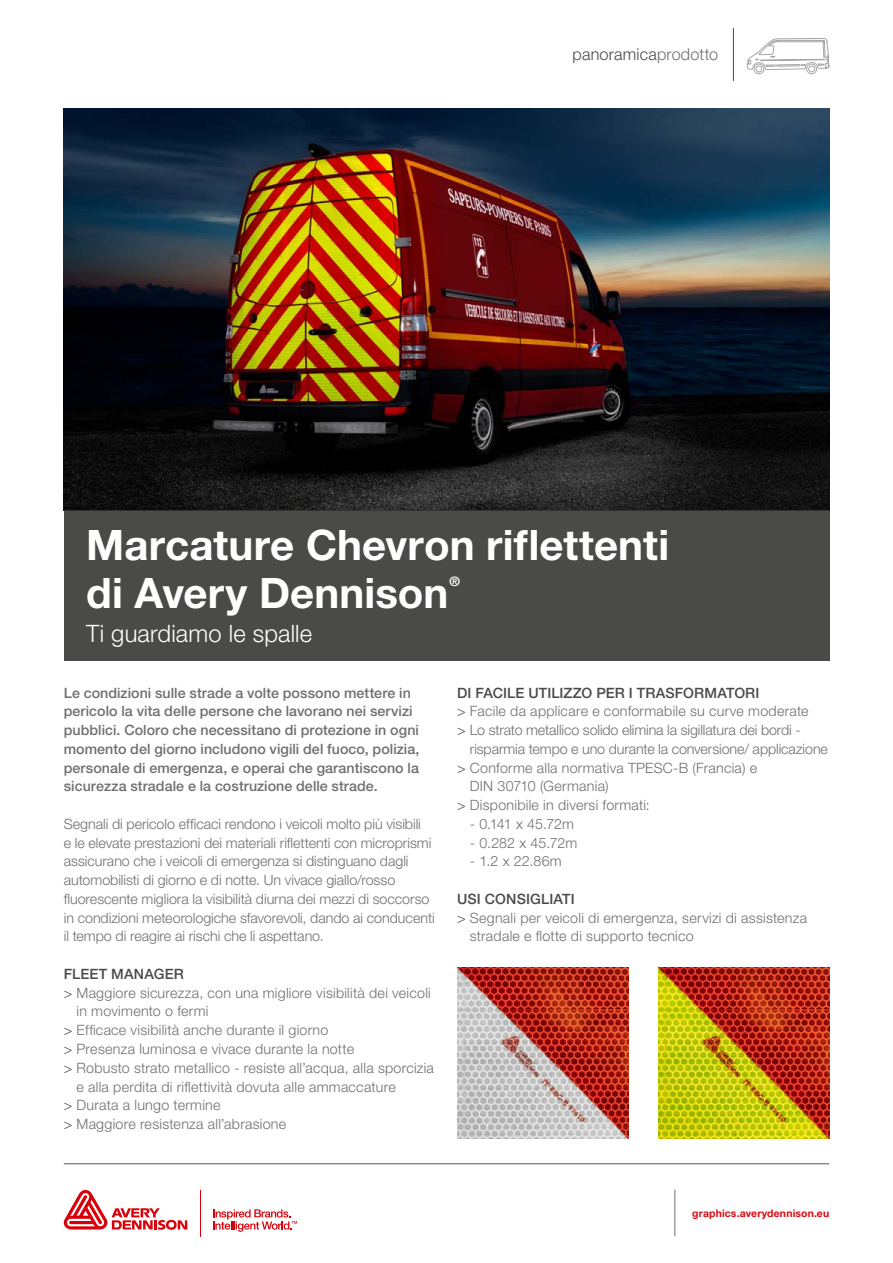
<style>
.page{position:relative;width:893px;height:1263px;background:#fff}
.page>*{position:absolute;margin:0;border:0;box-sizing:border-box;transform-origin:0 0}
.t1{font:700 42px/48px "Helvetica Neue LT Std";color:#fff}
.t2{font:300 24px "Helvetica Neue LT Std";letter-spacing:.01em;color:#fff}
.t3{font:300 16.35px "Helvetica Neue LT Std";letter-spacing:.01em;color:#4a4a49}
.t4{font:300 14.25px/18.8px "Helvetica Neue LT Std";letter-spacing:.005em;color:#706f6f}
.t5{font:500 14.25px/18.8px "Helvetica Neue LT Std";letter-spacing:.005em;color:#706f6f}
.t6{font:500 14.25px "Helvetica Neue LT Std";letter-spacing:.01em;color:#4a4a49}
.t7{font:700 13.05px "Helvetica Neue LT Std";color:#fff}
.t8{font:700 10.5px "Helvetica Neue LT Std";letter-spacing:.015em;color:#db0812}
.s1{color:#706f6f}
.s2{color:#4a4a49}
</style>
<div class="page">
<hr style="left:64px;top:1163px;width:765px;height:1px;background:#575756">
<hr style="left:675px;top:1189px;width:1px;height:47px;background:#706f6f">
<svg style="left:64px;top:1189px;width:123px;height:41px"></svg>
<hr style="left:201px;top:1190px;width:1px;height:46px;background:#da0009">
<svg style="left:213px;top:1209px;width:84px;height:23px"></svg>
<img style="left:64px;top:109px;width:765px;height:401px">
<div style="left:64px;top:510px;width:765px;height:150px;background:#4a4a49"></div>
<hr style="left:733px;top:28px;width:1px;height:53px;background:#4a4a49">
<div style="left:754px;top:64px;width:10px;height:10px;border:1px solid #a6a7a7;border-radius:50%"></div>
<div style="left:806px;top:64px;width:11px;height:10px;border:1px solid #a6a7a7;border-radius:50%"></div>
<svg style="left:746px;top:38px;width:84px;height:34px"></svg>
<img style="left:457px;top:968px;width:171px;height:171px">
<img style="left:658px;top:968px;width:171px;height:171px">
<p class="t3" style="left:572px;top:44px;width:147px">panoramica<span class="s1">prodotto</span></p>
<h1 class="t1" style="left:86px;top:520px;width:584px">Marcature Chevron riflettenti di Avery Dennison</h1>
<p class="t7" style="left:449px;top:573px;width:12px">®</p>
<h2 class="t2" style="left:86px;top:619px;width:227px">Ti guardiamo le spalle</h2>
<p class="t5" style="left:64px;top:683px;width:357px">Le condizioni sulle strade a volte possono mettere in pericolo la vita delle persone che lavorano nei servizi pubblici. Coloro che necessitano di protezione in ogni momento del giorno includono vigili del fuoco, polizia, personale di emergenza, e operai che garantiscono la sicurezza stradale e la costruzione delle strade.</p>
<p class="t4" style="left:64px;top:814px;width:372px">Segnali di pericolo efficaci rendono i veicoli molto più visibili<br>e le elevate prestazioni dei materiali riflettenti con microprismi assicurano che i veicoli di emergenza si distinguano dagli automobilisti di giorno e di notte. Un vivace giallo/rosso fluorescente migliora la visibilità diurna dei mezzi di soccorso in condizioni meteorologiche sfavorevoli, dando ai conducenti il tempo di reagire ai rischi che li aspettano.</p>
<p class="t6" style="left:64px;top:965px;width:122px">FLEET MANAGER</p>
<p class="t4" style="left:64px;top:983px;width:369px"><span class="s2">&gt;</span> Maggiore sicurezza, con una migliore visibilità dei veicoli</p>
<p class="t4" style="left:77px;top:1002px;width:133px">in movimento o fermi</p>
<p class="t4" style="left:64px;top:1020px;width:266px"><span class="s2">&gt;</span> Efficace visibilità anche durante il giorno</p>
<p class="t4" style="left:64px;top:1039px;width:292px"><span class="s2">&gt;</span> Presenza luminosa e vivace durante la notte</p>
<p class="t4" style="left:64px;top:1058px;width:372px"><span class="s2">&gt;</span> Robusto strato metallico - resiste all’acqua, alla sporcizia</p>
<p class="t4" style="left:77px;top:1077px;width:321px">e alla perdita di riflettività dovuta alle ammaccature</p>
<p class="t4" style="left:64px;top:1095px;width:158px"><span class="s2">&gt;</span> Durata a lungo termine</p>
<p class="t4" style="left:64px;top:1114px;width:224px"><span class="s2">&gt;</span> Maggiore resistenza all’abrasione</p>
<p class="t6" style="left:457px;top:684px;width:304px">DI FACILE UTILIZZO PER I TRASFORMATORI</p>
<p class="t4" style="left:457px;top:702px;width:353px"><span class="s2">&gt;</span> Facile da applicare e conformabile su curve moderate</p>
<p class="t4" style="left:457px;top:720px;width:345px"><span class="s2">&gt;</span> Lo strato metallico solido elimina la sigillatura dei bordi -</p>
<p class="t4" style="left:470px;top:739px;width:360px">risparmia tempo e uno durante la conversione/ applicazione</p>
<p class="t4" style="left:457px;top:758px;width:302px"><span class="s2">&gt;</span> Conforme alla normativa TPESC-B (Francia) e</p>
<p class="t4" style="left:470px;top:777px;width:140px">DIN 30710 (Germania)</p>
<p class="t4" style="left:457px;top:795px;width:194px"><span class="s2">&gt;</span> Disponibile in diversi formati:</p>
<p class="t4" style="left:470px;top:814px;width:106px">- 0.141 x 45.72m</p>
<p class="t4" style="left:470px;top:833px;width:109px">- 0.282 x 45.72m</p>
<p class="t4" style="left:470px;top:852px;width:93px">- 1.2 x 22.86m</p>
<p class="t6" style="left:457px;top:890px;width:119px">USI CONSIGLIATI</p>
<p class="t4" style="left:457px;top:908px;width:352px"><span class="s2">&gt;</span> Segnali per veicoli di emergenza, servizi di assistenza</p>
<p class="t4" style="left:470px;top:927px;width:225px">stradale e flotte di supporto tecnico</p>
<p class="t8" style="left:692px;top:1207px;width:138px">graphics.averydennison.eu</p>
</div>
